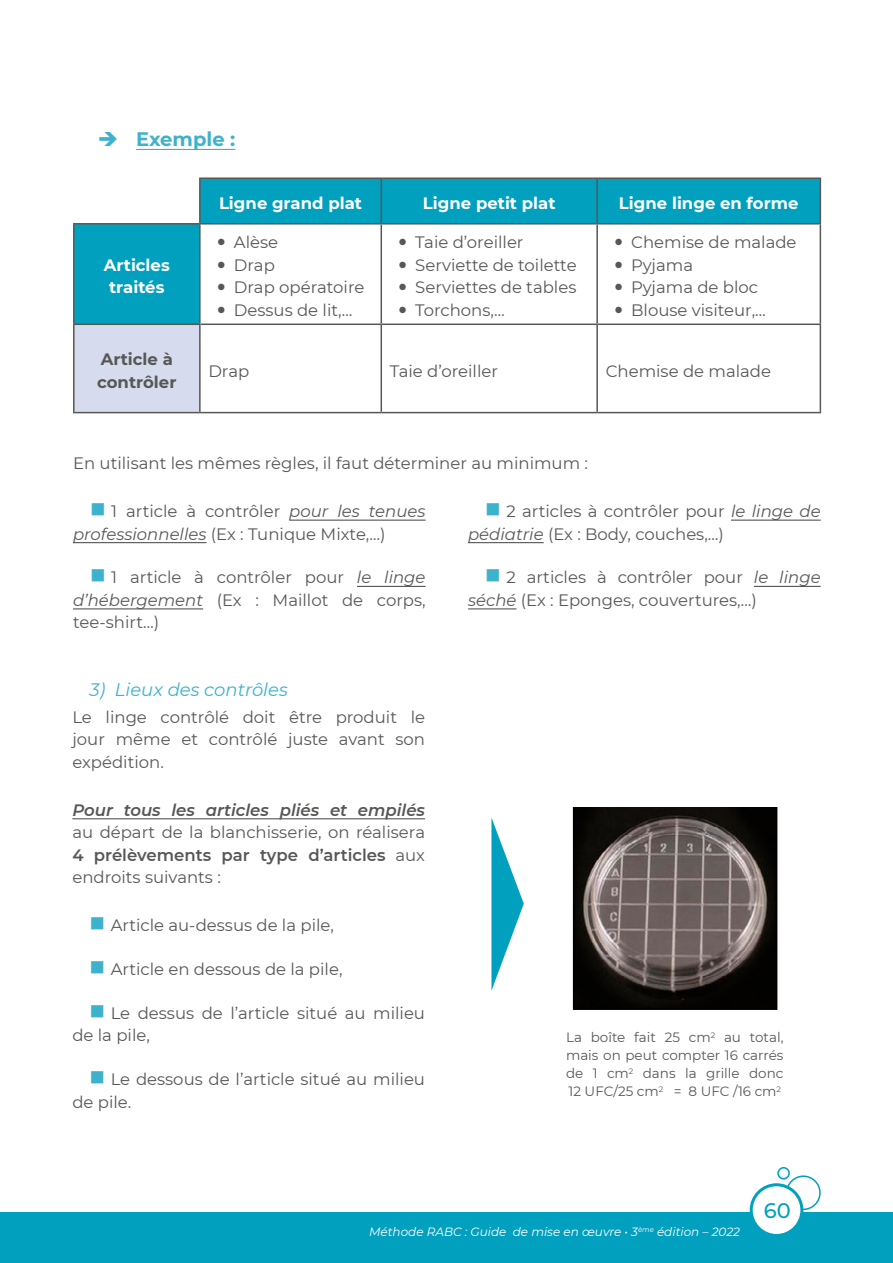
<style>
.page{position:relative;width:893px;height:1263px;background:#fff}
.page>*{position:absolute;margin:0;border:0;box-sizing:border-box;transform-origin:0 0}
.t1{font:500 21px "Montserrat";color:#00a0be}
.t2{font:700 19.5px "Montserrat";color:#3db2cc}
.t3{font:italic 18px "Montserrat";color:#3db2cc}
.t4{font:16.5px/22.5px "Montserrat";color:#575756}
.t5{font:700 16.5px/22.5px "Montserrat";color:#fff;text-align:center}
.t6{font:italic 600 16.5px "Montserrat";color:#575756}
.t7{font:700 16.5px/22.5px "Montserrat";color:#575756}
.t8{font:13.5px/18px "Montserrat";color:#575756;text-align:justify}
.t9{font:italic 12px "Montserrat";color:#fff}
.s1{color:#3db2cc}
.s2{font-style:italic}
.s3{font-weight:600}
</style>
<div class="page">
<div style="left:0;top:1212px;width:893px;height:51px;background:#00a0be"></div>
<div style="left:786px;top:1175px;width:35px;height:35px;border:2px solid #00a0be;border-radius:50%"></div>
<div style="left:751px;top:1185px;width:51px;height:50px;background:#fff;border-radius:50%"></div>
<div style="left:750px;top:1183px;width:53px;height:54px;border:3px solid #00a0be;border-radius:50%"></div>
<svg style="left:777px;top:1167px;width:43px;height:44px"></svg>
<div style="left:777px;top:1167px;width:13px;height:12px;border:2px solid #00a0be;border-radius:50%"></div>
<hr style="left:289px;top:520px;width:137px;height:1px;background:#575756">
<hr style="left:73px;top:542px;width:134px;height:1px;background:#575756">
<hr style="left:357px;top:586px;width:69px;height:1px;background:#575756">
<hr style="left:73px;top:608px;width:130px;height:1px;background:#575756">
<hr style="left:731px;top:520px;width:90px;height:1px;background:#575756">
<hr style="left:468px;top:542px;width:76px;height:1px;background:#575756">
<hr style="left:754px;top:586px;width:67px;height:1px;background:#575756">
<hr style="left:468px;top:608px;width:48px;height:1px;background:#575756">
<hr style="left:72px;top:818px;width:353px;height:1px;background:#575756">
<svg style="left:491px;top:818px;width:33px;height:173px"></svg>
<svg style="left:573px;top:807px;width:204px;height:203px;background:#4e4543"></svg>
<hr style="left:136px;top:149px;width:99px;height:1px;background:#3db2cc">
<svg style="left:75px;top:179px;width:745px;height:144px;background:#1fabc5"></svg>
<svg style="left:201px;top:225px;width:619px;height:187px"></svg>
<div style="left:74px;top:324px;width:126px;height:89px;background:#d6dbed"></div>
<hr style="left:381px;top:179px;width:1px;height:44px;background:#575756">
<hr style="left:596px;top:179px;width:2px;height:44px;background:#575756">
<hr style="left:73px;top:223px;width:127px;height:2px;background:#575756">
<hr style="left:596px;top:225px;width:2px;height:98px;background:#575756">
<hr style="left:596px;top:325px;width:2px;height:87px;background:#575756">
<hr style="left:820px;top:225px;width:1px;height:98px;background:#575756">
<hr style="left:381px;top:323px;width:216px;height:2px;background:#575756">
<hr style="left:597px;top:323px;width:224px;height:2px;background:#575756">
<hr style="left:820px;top:325px;width:1px;height:87px;background:#575756">
<hr style="left:381px;top:412px;width:216px;height:1px;background:#575756">
<hr style="left:597px;top:412px;width:224px;height:1px;background:#575756">
<hr style="left:381px;top:225px;width:1px;height:98px;background:#575756">
<hr style="left:73px;top:325px;width:2px;height:87px;background:#575756">
<hr style="left:201px;top:323px;width:180px;height:2px;background:#575756">
<hr style="left:199px;top:325px;width:2px;height:87px;background:#575756">
<hr style="left:381px;top:325px;width:1px;height:87px;background:#575756">
<hr style="left:73px;top:412px;width:127px;height:1px;background:#575756">
<hr style="left:200px;top:412px;width:181px;height:1px;background:#575756">
<hr style="left:73px;top:225px;width:2px;height:98px;background:#575756">
<hr style="left:199px;top:225px;width:2px;height:98px;background:#575756">
<hr style="left:73px;top:323px;width:128px;height:2px;background:#575756">
<hr style="left:199px;top:177px;width:182px;height:2px;background:#575756">
<hr style="left:199px;top:179px;width:2px;height:44px;background:#575756">
<hr style="left:381px;top:177px;width:216px;height:2px;background:#575756">
<hr style="left:597px;top:177px;width:224px;height:2px;background:#575756">
<hr style="left:820px;top:179px;width:1px;height:44px;background:#575756">
<hr style="left:200px;top:223px;width:181px;height:2px;background:#575756">
<hr style="left:381px;top:223px;width:216px;height:2px;background:#575756">
<hr style="left:597px;top:223px;width:224px;height:2px;background:#575756">
<svg style="left:218px;top:239px;width:7px;height:6px"></svg>
<svg style="left:218px;top:261px;width:7px;height:7px"></svg>
<svg style="left:218px;top:284px;width:7px;height:6px"></svg>
<svg style="left:218px;top:306px;width:7px;height:7px"></svg>
<svg style="left:400px;top:239px;width:6px;height:6px"></svg>
<svg style="left:400px;top:262px;width:6px;height:6px"></svg>
<svg style="left:400px;top:284px;width:6px;height:7px"></svg>
<svg style="left:400px;top:307px;width:6px;height:6px"></svg>
<svg style="left:616px;top:239px;width:6px;height:7px"></svg>
<svg style="left:616px;top:262px;width:6px;height:6px"></svg>
<svg style="left:616px;top:284px;width:6px;height:7px"></svg>
<svg style="left:616px;top:307px;width:6px;height:6px"></svg>
<p class="t2" style="left:98px;top:125px;width:139px">➔ Exemple :</p>
<p class="t5" style="left:104px;top:253px;width:67px">Articles traités</p>
<p class="t7" style="left:97px;top:347px;width:81px">Article à contrôler</p>
<p class="t5" style="left:219px;top:191px;width:145px">Ligne grand plat</p>
<p class="t5" style="left:423px;top:191px;width:134px">Ligne petit plat</p>
<p class="t5" style="left:619px;top:191px;width:181px">Ligne linge en forme</p>
<p class="t4" style="left:234px;top:231px;width:132px">Alèse<br>Drap<br>Drap opératoire<br>Dessus de lit,…</p>
<p class="t4" style="left:415px;top:231px;width:163px">Taie d’oreiller<br>Serviette de toilette<br>Serviettes de tables<br>Torchons,…</p>
<p class="t4" style="left:631px;top:231px;width:167px">Chemise de malade<br>Pyjama<br>Pyjama de bloc<br>Blouse visiteur,…</p>
<p class="t4" style="left:208px;top:359px;width:43px">Drap</p>
<p class="t4" style="left:390px;top:359px;width:110px">Taie d’oreiller</p>
<p class="t4" style="left:606px;top:359px;width:167px">Chemise de malade</p>
<p class="t4" style="left:73px;top:451px;width:517px">En utilisant les mêmes règles, il faut déterminer au minimum :</p>
<p class="t4" style="left:73px;top:499px;width:354px;text-indent:17px"><span class="s1">■</span> 1 article à contrôler <span class="s2">pour les tenues professionnelles</span> (Ex : Tunique Mixte,…)</p>
<p class="t4" style="left:73px;top:566px;width:354px;text-align:justify;text-indent:17px"><span class="s1">■</span> 1 article à contrôler pour <span class="s2">le linge d’hébergement</span> (Ex : Maillot de corps, tee-shirt…)</p>
<p class="t4" style="left:468px;top:499px;width:354px;text-indent:17px"><span class="s1">■</span> 2 articles à contrôler pour <span class="s2">le linge de pédiatrie</span> (Ex : Body, couches,…)</p>
<p class="t4" style="left:468px;top:566px;width:354px;text-indent:17px"><span class="s1">■</span> 2 articles à contrôler pour <span class="s2">le linge séché</span> (Ex : Eponges, couvertures,…)</p>
<p class="t3" style="left:89px;top:677px;width:200px">3) Lieux des contrôles</p>
<p class="t4" style="left:72px;top:705px;width:354px;text-align:justify">Le linge contrôlé doit être produit le jour même et contrôlé juste avant son expédition.</p>
<p class="t6" style="left:72px;top:798px;width:354px">Pour tous les articles pliés et empilés</p>
<p class="t4" style="left:72px;top:821px;width:354px;text-align:justify">au départ de la blanchisserie, on réalisera <span class="s3">4 prélèvements par type d’articles</span> aux endroits suivants :</p>
<p class="t4" style="left:89px;top:914px;width:246px"><span class="s1">■</span> Article au-dessus de la pile,</p>
<p class="t4" style="left:89px;top:957px;width:255px"><span class="s1">■</span> Article en dessous de la pile,</p>
<p class="t4" style="left:72px;top:1001px;width:354px;text-indent:17px"><span class="s1">■</span> Le dessus de l’article situé au milieu de la pile,</p>
<p class="t4" style="left:72px;top:1067px;width:354px;text-indent:17px"><span class="s1">■</span> Le dessous de l’article situé au milieu de pile.</p>
<p class="t8" style="left:566px;top:1028px;width:219px">La boîte fait 25 cm<sup>2</sup> au total, mais on peut compter 16 carrés de 1 cm<sup>2</sup> dans la grille donc 12 UFC/25 cm<sup>2</sup> = 8 UFC /16 cm<sup>2</sup></p>
<p class="t1" style="left:764px;top:1196px;width:28px">60</p>
<p class="t9" style="left:369px;top:1223px;width:372px">Méthode RABC : Guide de mise en œuvre • 3<sup>ème</sup> édition – 2022</p>
</div>
